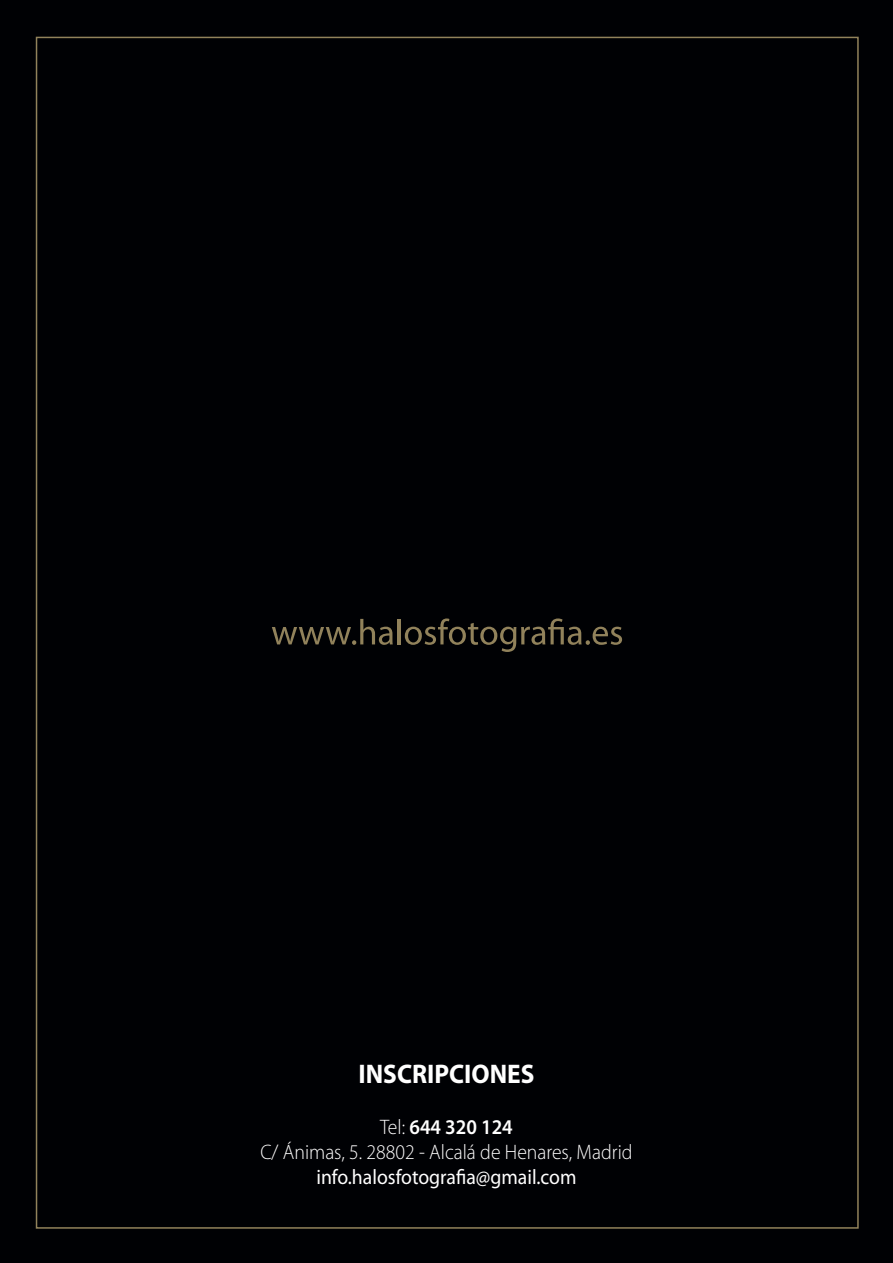
<style>
.page{position:relative;width:893px;height:1263px;background:#fff}
.page>*{position:absolute;margin:0;border:0;box-sizing:border-box;transform-origin:0 0}
.t1{font:700 27px "Myriad Pro";color:#fff;scale:.94 1}
.t2{font:300 21px/25.2px "Myriad Pro";color:#fff;text-align:center;scale:.94 1}
.t3{font:21px "Myriad Pro";color:#fff;scale:.94 1}
.s1{font-weight:600}
</style>
<div class="page">
<div style="left:1px;top:1px;width:892px;height:1262px;background:#000104"></div>
<svg style="left:272px;top:619px;width:121px;height:26px"></svg>
<hr style="left:398px;top:619px;width:3px;height:25px;background:#91825b">
<svg style="left:405px;top:618px;width:217px;height:34px"></svg>
<p class="t1" style="left:359px;top:1064px;width:189px">INSCRIPCIONES</p>
<p class="t2" style="left:260px;top:1115px;width:397px">Tel: <span class="s1">644 320 124<br></span>C/ Ánimas, 5. 28802 - Alcalá de Henares, Madrid</p>
<p class="t3" style="left:316px;top:1169px;width:278px">info.halosfotografia@gmail.com</p>
</div>
